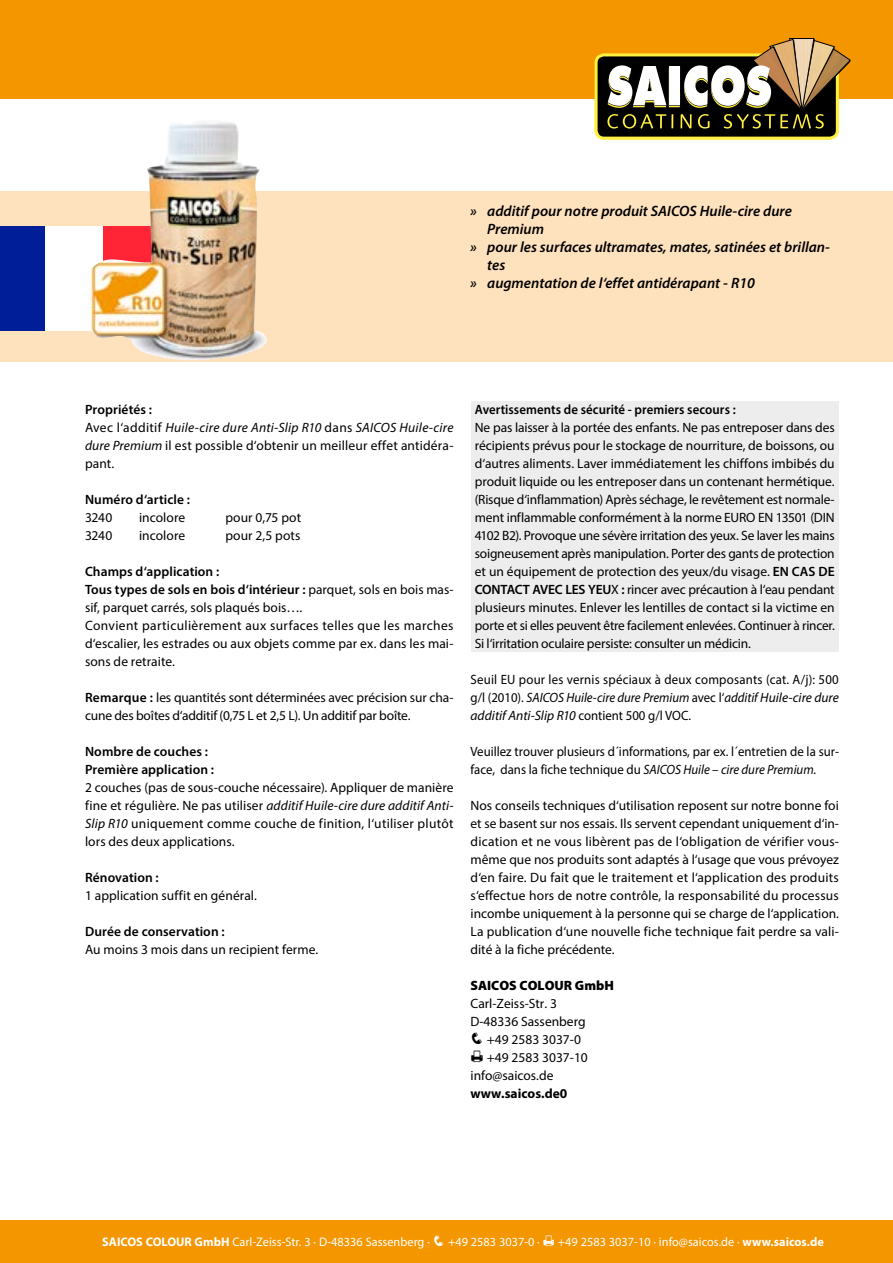
<style>
.page{position:relative;width:893px;height:1263px;background:#fff}
.page>*{position:absolute;margin:0;border:0;box-sizing:border-box;transform-origin:0 0}
.t1{font:italic 600 15px "Myriad Pro";color:#000}
.t2{font:13.5px/18px "Myriad Pro";color:#000}
.t3{font:13.5px/18px "Myriad Pro";color:#000;text-align:justify;scale:.95 1}
.t4{font:600 13.5px/18px "Myriad Pro";letter-spacing:.005em;color:#000}
.t5{font:600 13.5px "Myriad Pro";letter-spacing:.005em;color:#000;scale:.95 1}
.t6{font:900 13.5px "Myriad Pro";color:#000}
.t7{font:700 13.5px "Myriad Pro";color:#000}
.t8{font:12.45px "Myriad Pro";color:#fff}
.s1{font-weight:600}
.s2{font-style:italic}
.s3{font-weight:700}
</style>
<div class="page">
<div style="left:0;top:191px;width:893px;height:170px;background:#fee1bd"></div>
<div style="left:0;top:0;width:893px;height:99px;background:#f49600"></div>
<div style="left:596px;top:55px;width:241px;height:83px;background:#000;border-radius:8px"></div>
<div style="left:594px;top:53px;width:245px;height:87px;border:3px solid #fff042;border-radius:8px"></div>
<svg style="left:607px;top:38px;width:243px;height:91px"></svg>
<div style="left:0;top:1220px;width:893px;height:43px;background:#f49600"></div>
<div style="left:472px;top:401px;width:367px;height:251px;background:#ededed"></div>
<div style="left:0;top:226px;width:45px;height:104px;background:#001e98"></div>
<div style="left:45px;top:226px;width:58px;height:104px;background:#fff"></div>
<img style="left:88px;top:121px;width:179px;height:239px">
<p class="t1" style="left:470px;top:201px;width:323px">» additif pour notre produit SAICOS Huile-cire dure</p>
<p class="t1" style="left:487px;top:219px;width:58px">Premium</p>
<p class="t1" style="left:470px;top:237px;width:361px">» pour les surfaces ultramates, mates, satinées et brillan-</p>
<p class="t1" style="left:487px;top:255px;width:20px">tes</p>
<p class="t1" style="left:470px;top:273px;width:286px">» augmentation de l‘effet antidérapant - R10</p>
<p class="t2" style="left:85px;top:400px;width:370px"><span class="s1">Propriétés :<br></span>Avec l‘additif <span class="s2">Huile-cire dure Anti-Slip R10</span> dans <span class="s2">SAICOS Huile-cire dure Premium</span> il est possible d‘obtenir un meilleur effet antidéra&shy;pant.</p>
<p class="t4" style="left:85px;top:490px;width:106px">Numéro d‘article :</p>
<p class="t2" style="left:85px;top:508px;width:29px">3240</p>
<p class="t2" style="left:139px;top:508px;width:48px">incolore</p>
<p class="t2" style="left:225px;top:508px;width:77px">pour 0,75 pot</p>
<p class="t2" style="left:85px;top:526px;width:29px">3240</p>
<p class="t2" style="left:139px;top:526px;width:48px">incolore</p>
<p class="t2" style="left:225px;top:526px;width:77px">pour 2,5 pots</p>
<p class="t2" style="left:85px;top:562px;width:370px"><span class="s1">Champs d‘application :<br>Tous types de sols en bois d‘intérieur :</span> parquet, sols en bois mas&shy;sif, parquet carrés, sols plaqués bois….<br>Convient particulièrement aux surfaces telles que les marches d‘escalier, les estrades ou aux objets comme par ex. dans les mai&shy;sons de retraite.</p>
<p class="t2" style="left:85px;top:688px;width:370px"><span class="s1">Remarque :</span> les quantités sont déterminées avec précision sur cha&shy;cune des boîtes d‘additif (0,75 L et 2,5 L). Un additif par boîte.</p>
<p class="t4" style="left:85px;top:742px;width:131px">Nombre de couches :<br>Première application :</p>
<p class="t2" style="left:85px;top:778px;width:370px;text-align:justify">2 couches (pas de sous-couche nécessaire). Appliquer de manière fine et régulière. Ne pas utiliser <span class="s2">additif Huile-cire dure additif Anti-Slip R10</span> uniquement comme couche de finition, l‘utiliser plutôt lors des deux applications.</p>
<p class="t4" style="left:85px;top:868px;width:75px">Rénovation :</p>
<p class="t2" style="left:85px;top:886px;width:173px">1 application suffit en général.</p>
<p class="t4" style="left:85px;top:922px;width:141px">Durée de conservation :</p>
<p class="t2" style="left:85px;top:940px;width:235px">Au moins 3 mois dans un recipient ferme.</p>
<p class="t5" style="left:475px;top:401px;width:276px">Avertissements de sécurité - premiers secours :</p>
<p class="t2" style="left:475px;top:418px;width:361px;text-align:justify">Ne pas laisser à la portée des enfants. Ne pas entreposer dans des récipients prévus pour le stockage de nourriture, de boissons, ou d‘autres aliments. Laver immédiatement les chiffons imbibés du produit liquide ou les entreposer dans un contenant hermétique. (Risque d‘inflammation) Après séchage, le revêtement est normale&shy;ment inflammable conformément à la norme EURO EN 13501 (DIN 4102 B2). Provoque une sévère irritation des yeux. Se laver les mains soigneusement après manipulation. Porter des gants de protection et un équipement de protection des yeux/du visage. <span class="s1">EN CAS DE CONTACT AVEC LES YEU</span>X <span class="s1">:</span> rincer avec précaution à l‘eau pendant plusieurs minutes. Enlever les lentilles de contact si la victime en porte et si elles peuvent être facilement enlevées. Continuer à rincer.<br>Si l‘irritation oculaire persiste: consulter un médicin.</p>
<p class="t3" style="left:470px;top:670px;width:389px">Seuil EU pour les vernis spéciaux à deux composants (cat. A/j): 500 g/l (2010). <span class="s2">SAICOS Huile-cire dure Premium</span> avec l‘<span class="s2">additif Huile-cire dure additif Anti-Slip R10</span> contient 500 g/l VOC.</p>
<p class="t3" style="left:470px;top:742px;width:389px">Veuillez trouver plusieurs d´informations, par ex. l´entretien de la sur&shy;face, dans la fiche technique du <span class="s2">SAICOS Huile – cire dure Premium.</span></p>
<p class="t2" style="left:470px;top:796px;width:370px;text-align:justify">Nos conseils techniques d‘utilisation reposent sur notre bonne foi et se basent sur nos essais. Ils servent cependant uniquement d‘in&shy;dication et ne vous libèrent pas de l‘obligation de vérifier vous&shy;même que nos produits sont adaptés à l‘usage que vous prévoyez d‘en faire. Du fait que le traitement et l‘application des produits s‘effectue hors de notre contrôle, la responsabilité du processus incombe uniquement à la personne qui se charge de l‘application.<br>La publication d‘une nouvelle fiche technique fait perdre sa vali&shy;dité à la fiche précédente.</p>
<p class="t6" style="left:470px;top:976px;width:145px">SAICOS COLOUR GmbH</p>
<p class="t2" style="left:470px;top:994px;width:117px">Carl-Zeiss-Str. 3<br>D-48336 Sassenberg</p>
<p class="t2" style="left:470px;top:1030px;width:112px">❑ +49 2583 3037-0</p>
<p class="t2" style="left:487px;top:1048px;width:103px">+49 2583 3037-10</p>
<p class="t2" style="left:470px;top:1066px;width:84px">info@saicos.de</p>
<p class="t7" style="left:470px;top:1085px;width:98px">www.saicos.de0</p>
<p class="t8" style="left:102px;top:1234px;width:439px"><span class="s3">SAICOS COLOUR GmbH</span> Carl-Zeiss-Str. 3 · D-48336 Sassenberg · ❑ +49 2583 3037-0 ·</p>
<p class="t8" style="left:558px;top:1234px;width:267px">+49 2583 3037-10 · info@saicos.de · <span class="s3">www.saicos.de</span></p>
</div>
